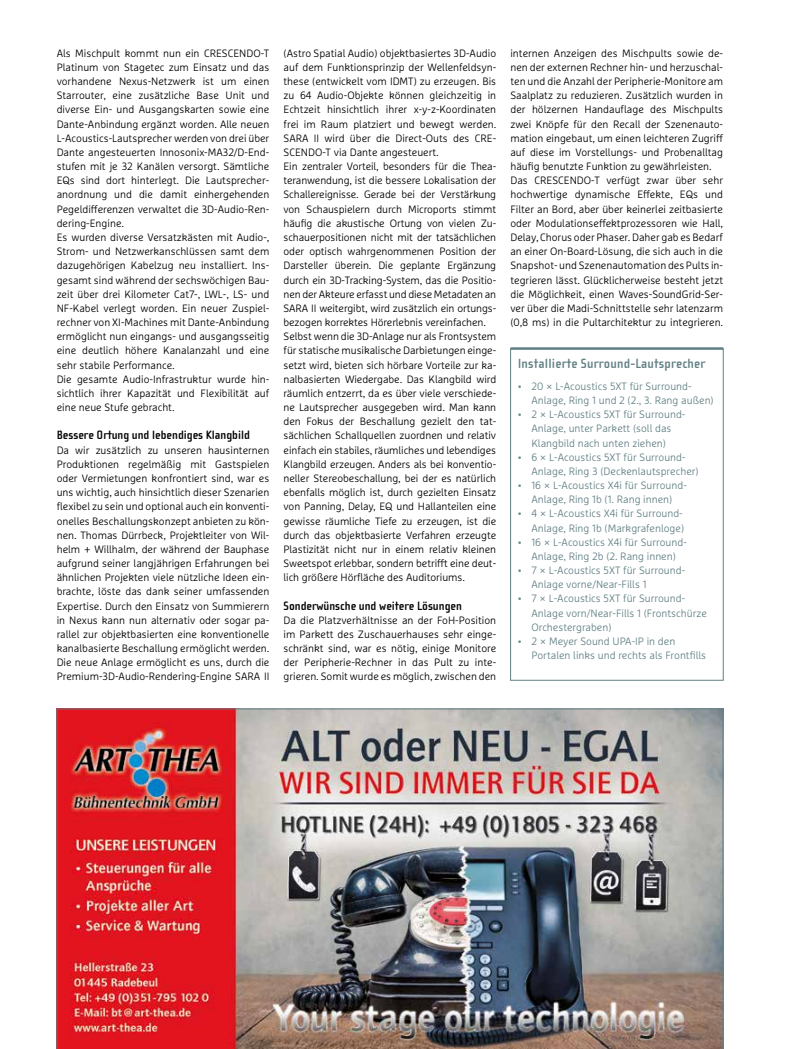
<style>
.page{position:relative;width:794px;height:1049px;background:#fff}
.page>*{position:absolute;margin:0;border:0;box-sizing:border-box;transform-origin:0 0}
.t1{font:700 13.75px "Cholla Sans OT";letter-spacing:.015em;color:#628085}
.t2{font:700 12.5px "Cholla Sans OT";color:#000}
.t3{font:300 10.62px/14.1px "Marselis Pro";color:#000}
.t4{font:300 10.62px/14.1px "Marselis Pro";color:#628085}
</style>
<div class="page">
<img style="left:57px;top:709px;width:666px;height:340px">
<hr style="left:510px;top:347px;width:213px;height:3px;background:#628085">
<div style="left:510px;top:348px;width:213px;height:332px;border:1px solid #628085"></div>
<p class="t3" style="left:57px;top:46px;width:214px">Als Mischpult kommt nun ein CRESCENDO-T Platinum von Stagetec zum Einsatz und das vorhandene Nexus-Netzwerk ist um einen Starrouter, eine zusätzliche Base Unit und diverse Ein- und Ausgangskarten sowie eine Dante-Anbindung ergänzt worden. Alle neuen L-Acoustics-Lautsprecher werden von drei über Dante angesteuerten Innosonix-MA32/D-End&shy;stufen mit je 32 Kanälen versorgt. Sämtliche EQs sind dort hinterlegt. Die Lautsprecher&shy;anordnung und die damit einhergehenden Pegeldifferenzen verwaltet die 3D-Audio-Ren‑ dering-Engine.<br>Es wurden diverse Versatzkästen mit Audio-, Strom- und Netzwerkanschlüssen samt dem dazugehörigen Kabelzug neu installiert. Ins&shy;gesamt sind während der sechswöchigen Bau&shy;zeit über drei Kilometer Cat7-, LWL-, LS- und NF-Kabel verlegt worden. Ein neuer Zuspiel&shy;rechner von XI-Machines mit Dante-Anbindung ermöglicht nun eingangs- und ausgangsseitig eine deutlich höhere Kanalanzahl und eine sehr stabile Performance.<br>Die gesamte Audio-Infrastruktur wurde hin&shy;sichtlich ihrer Kapazität und Flexibilität auf eine neue Stufe gebracht.</p>
<p class="t2" style="left:57px;top:428px;width:195px">Bessere Ortung und lebendiges Klangbild</p>
<p class="t3" style="left:57px;top:443px;width:214px;text-align:justify">Da wir zusätzlich zu unseren hausinternen Produktionen regelmäßig mit Gastspielen oder Vermietungen konfrontiert sind, war es uns wichtig, auch hinsichtlich dieser Szenarien flexibel zu sein und optional auch ein konventi&shy;onelles Beschallungskonzept anbieten zu kön&shy;nen. Thomas Dürrbeck, Projektleiter von Wil&shy;helm + Willhalm, der während der Bauphase aufgrund seiner langjährigen Erfahrungen bei ähnlichen Projekten viele nützliche Ideen ein&shy;brachte, löste das dank seiner umfassenden Expertise. Durch den Einsatz von Summierern in Nexus kann nun alternativ oder sogar pa&shy;rallel zur objektbasierten eine konventionelle kanalbasierte Beschallung ermöglicht werden.<br>Die neue Anlage ermöglicht es uns, durch die Premium-3D-Audio-Rendering-Engine SARA II</p>
<p class="t3" style="left:283px;top:46px;width:214px">(Astro Spatial Audio) objektbasiertes 3D-Audio auf dem Funktionsprinzip der Wellenfeldsyn&shy;these (entwickelt vom IDMT) zu erzeugen. Bis zu 64 Audio-Objekte können gleichzeitig in Echtzeit hinsichtlich ihrer x-y-z-Koordinaten frei im Raum platziert und bewegt werden.<br>SARA II wird über die Direct-Outs des CRE-SCENDO-T via Dante angesteuert.<br>Ein zentraler Vorteil, besonders für die Thea&shy;teranwendung, ist die bessere Lokalisation der Schallereignisse. Gerade bei der Verstärkung von Schauspielern durch Microports stimmt häufig die akustische Ortung von vielen Zu&shy;schauerpositionen nicht mit der tatsächlichen oder optisch wahrgenommenen Position der Darsteller überein. Die geplante Ergänzung durch ein 3D-Tracking-System, das die Positio&shy;nen der Akteure erfasst und diese Metadaten an SARA II weitergibt, wird zusätzlich ein ortungs&shy;bezogen korrektes Hörerlebnis vereinfachen.<br>Selbst wenn die 3D-Anlage nur als Frontsystem für statische musikalische Darbietungen einge&shy;setzt wird, bieten sich hörbare Vorteile zur ka&shy;nalbasierten Wiedergabe. Das Klangbild wird räumlich entzerrt, da es über viele verschiede&shy;ne Lautsprecher ausgegeben wird. Man kann den Fokus der Beschallung gezielt den tat&shy;sächlichen Schallquellen zuordnen und relativ einfach ein stabiles, räumliches und lebendiges Klangbild erzeugen. Anders als bei konventio&shy;neller Stereobeschallung, bei der es natürlich ebenfalls möglich ist, durch gezielten Einsatz von Panning, Delay, EQ und Hallanteilen eine gewisse räumliche Tiefe zu erzeugen, ist die durch das objektbasierte Verfahren erzeugte Plastizität nicht nur in einem relativ kleinen Sweetspot erlebbar, sondern betrifft eine deut&shy;lich größere Hörfläche des Auditoriums.</p>
<p class="t2" style="left:283px;top:599px;width:180px">Sonderwünsche und weitere Lösungen</p>
<p class="t3" style="left:283px;top:613px;width:214px;text-align:justify">Da die Platzverhältnisse an der FoH-Position im Parkett des Zuschauerhauses sehr einge&shy;schränkt sind, war es nötig, einige Monitore der Peripherie-Rechner in das Pult zu inte‑ grieren. Somit wurde es möglich, zwischen den</p>
<p class="t3" style="left:510px;top:46px;width:214px">internen Anzeigen des Mischpults sowie de&shy;nen der externen Rechner hin- und herzuschal&shy;ten und die Anzahl der Peripherie-Monitore am Saalplatz zu reduzieren. Zusätzlich wurden in der hölzernen Handauflage des Mischpults zwei Knöpfe für den Recall der Szenenauto&shy;mation eingebaut, um einen leichteren Zugriff auf diese im Vorstellungs- und Probenalltag häufig benutzte Funktion zu gewährleisten.<br>Das CRESCENDO-T verfügt zwar über sehr hochwertige dynamische Effekte, EQs und Filter an Bord, aber über keinerlei zeitbasierte oder Modulationseffektprozessoren wie Hall, Delay, Chorus oder Phaser. Daher gab es Bedarf an einer On-Board-Lösung, die sich auch in die Snapshot- und Szenenautomation des Pults in&shy;tegrieren lässt. Glücklicherweise besteht jetzt die Möglichkeit, einen Waves-SoundGrid-Ser&shy;ver über die Madi-Schnittstelle sehr latenzarm (0,8 ms) in die Pultarchitektur zu integrieren.</p>
<p class="t1" style="left:517px;top:356px;width:189px">Installierte Surround-Lautsprecher</p>
<p class="t4" style="left:531px;top:379px;width:184px;text-indent:-14px">• 20 × L-Acoustics 5XT für Surround-<br>Anlage, Ring 1 und 2 (2., 3. Rang außen)</p>
<p class="t4" style="left:517px;top:407px;width:169px;text-align:center">• 2 × L-Acoustics 5XT für Surround-<br>Anlage, unter Parkett (soll das<br>Klangbild nach unten ziehen)</p>
<p class="t4" style="left:531px;top:450px;width:169px;text-indent:-14px">• 6 × L-Acoustics 5XT für Surround-<br>Anlage, Ring 3 (Deckenlautsprecher)</p>
<p class="t4" style="left:517px;top:478px;width:171px;text-align:center">• 16 × L-Acoustics X4i für Surround-<br>Anlage, Ring 1b (1. Rang innen)</p>
<p class="t4" style="left:517px;top:506px;width:168px;text-align:right">• 4 × L-Acoustics X4i für Surround-<br>Anlage, Ring 1b (Markgrafenloge)</p>
<p class="t4" style="left:517px;top:535px;width:171px;text-align:center">• 16 × L-Acoustics X4i für Surround-<br>Anlage, Ring 2b (2. Rang innen)</p>
<p class="t4" style="left:531px;top:563px;width:155px;text-indent:-14px">• 7 × L-Acoustics 5XT für Surround-<br>Anlage vorne/Near-Fills 1</p>
<p class="t4" style="left:531px;top:591px;width:177px;text-indent:-14px">• 7 × L-Acoustics 5XT für Surround-<br>Anlage vorn/Near-Fills 1 (Frontschürze<br>Orchestergraben)</p>
<p class="t4" style="left:531px;top:634px;width:176px;text-indent:-14px">• 2 × Meyer Sound UPA-IP in den<br>Portalen links und rechts als Frontfills</p>
</div>
